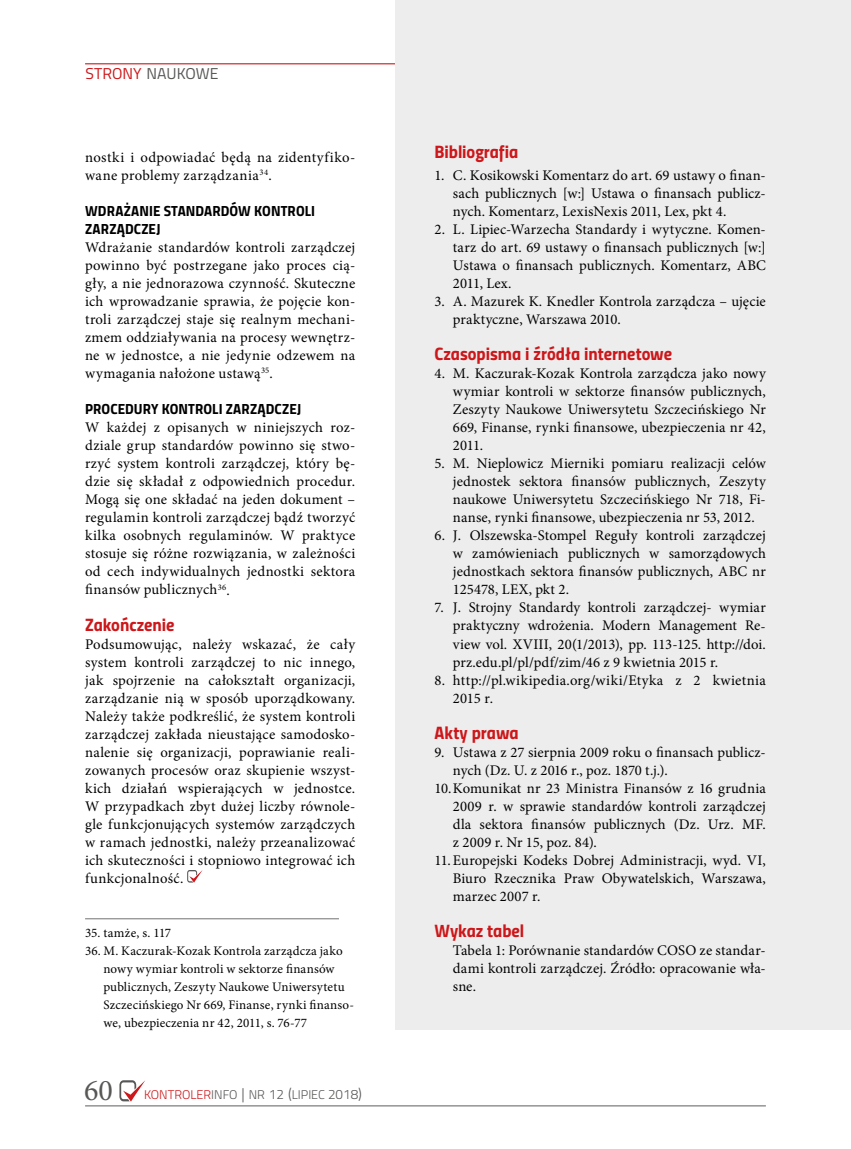
<style>
.page{position:relative;width:851px;height:1149px;background:#fff}
.page>*{position:absolute;margin:0;border:0;box-sizing:border-box;transform-origin:0 0}
.t1{font:30px "Minion Pro";color:#575756}
.t2{font:18px "Titillium Bold Upright";color:#cd171a}
.t3{font:15.75px "Titillium";color:#575756}
.t4{font:14.7px/18px "Minion Pro";letter-spacing:.01em;color:#000;text-align:justify}
.t5{font:14.7px/18px "Titillium Bold Upright";letter-spacing:.01em;color:#000}
.t6{font:14.7px/18px "Minion Pro";letter-spacing:.03em;color:#000}
.t7{font:14.7px "Minion Pro";letter-spacing:-.01em;color:#000}
.t8{font:13.05px/18px "Minion Pro";letter-spacing:.01em;color:#000}
.t9{font:300 12.6px "Titillium";color:#575756}
.s1{color:#cd171a}
.s2{font-size:15px}
.s3{font-size:13.5px}
</style>
<div class="page">
<hr style="left:85px;top:63px;width:680px;height:1px;background:#cd171a">
<svg style="left:119px;top:1080px;width:26px;height:21px"></svg>
<hr style="left:85px;top:1104px;width:680px;height:2px;background:#706f6f">
<div style="left:395px;top:0;width:455px;height:1029px;background:#ededed"></div>
<svg style="left:187px;top:870px;width:15px;height:12px"></svg>
<hr style="left:85px;top:917px;width:254px;height:2px;background:#828180">
<p class="t3" style="left:86px;top:62px;width:134px"><span class="s1">STRONY</span> NAUKOWE</p>
<p class="t6" style="left:85px;top:148px;width:272px">nostki i odpowiadać będą na zidentyfiko&shy;wane problemy zarządzania<sup>34</sup>.</p>
<p class="t5" style="left:85px;top:201px;width:231px">WDRAŻANIE STANDARDÓW KONTROLI<br>ZARZĄDCZEJ</p>
<p class="t4" style="left:85px;top:238px;width:272px">Wdrażanie standardów kontroli zarządczej powinno być postrzegane jako proces cią&shy;gły, a nie jednorazowa czynność. Skuteczne ich wprowadzanie sprawia, że pojęcie kon&shy;troli zarządczej staje się realnym mechani&shy;zmem oddziaływania na procesy wewnętrz&shy;ne w jednostce, a nie jedynie odzewem na wymagania nałożone ustawą<sup>35</sup>.</p>
<p class="t5" style="left:85px;top:399px;width:217px">PROCEDURY KONTROLI ZARZĄDCZEJ</p>
<p class="t4" style="left:85px;top:418px;width:272px">W każdej z opisanych w niniejszych roz&shy;dziale grup standardów powinno się stwo&shy;rzyć system kontroli zarządczej, który bę&shy;dzie się składał z odpowiednich procedur.<br>Mogą się one składać na jeden dokument – regulamin kontroli zarządczej bądź tworzyć kilka osobnych regulaminów. W praktyce stosuje się różne rozwiązania, w zależności od cech indywidualnych jednostki sektora finansów publicznych<sup>36</sup>.</p>
<p class="t2" style="left:85px;top:610px;width:91px">Zakończenie</p>
<p class="t4" style="left:85px;top:634px;width:272px">Podsumowując, należy wskazać, że cały system kontroli zarządczej to nic innego, jak spojrzenie na całokształt organizacji, zarządzanie nią w sposób uporządkowany.<br>Należy także podkreślić, że system kontroli zarządczej zakłada nieustające samodosko&shy;nalenie się organizacji, poprawianie reali&shy;zowanych procesów oraz skupienie wszyst&shy;kich działań wspierających w jednostce.<br>W przypadkach zbyt dużej liczby równole&shy;gle funkcjonujących systemów zarządczych w ramach jednostki, należy przeanalizować ich skuteczności i stopniowo integrować ich funkcjonalność.</p>
<p class="t8" style="left:85px;top:923px;width:88px">35. tamże, s. 117</p>
<p class="t8" style="left:103px;top:941px;width:252px;text-indent:-18px">36. M. Kaczurak-Kozak Kontrola zarządcza jako nowy wymiar kontroli w sektorze finansów publicznych, Zeszyty Naukowe Uniwersytetu Szczecińskiego Nr 669, Finanse, rynki finanso&shy;we, ubezpieczenia nr 42, 2011, s. 76-77</p>
<h1 class="t1" style="left:84px;top:1069px;width:30px">60</h1>
<p class="t9" style="left:144px;top:1084px;width:219px"><span class="s1">KONTROLER</span>INFO <span class="s2">|</span> NR <span class="s3">12</span> <span class="s2">(</span>LIPIEC <span class="s3">2018</span><span class="s2">)</span></p>
<p class="t2" style="left:434px;top:138px;width:85px">Bibliografia</p>
<p class="t4" style="left:453px;top:166px;width:314px;text-indent:-18px">1. C. Kosikowski Komentarz do art. 69 ustawy o finan&shy;sach publicznych [w:] Ustawa o finansach publicz&shy;nych. Komentarz, LexisNexis 2011, Lex, pkt 4.</p>
<p class="t4" style="left:453px;top:220px;width:314px;text-indent:-18px">2. L. Lipiec-Warzecha Standardy i wytyczne. Komen&shy;tarz do art. 69 ustawy o finansach publicznych [w:] Ustawa o finansach publicznych. Komentarz, ABC 2011, Lex.</p>
<p class="t4" style="left:453px;top:292px;width:314px;text-indent:-18px">3. A. Mazurek K. Knedler Kontrola zarządcza – ujęcie praktyczne, Warszawa 2010.</p>
<p class="t2" style="left:434px;top:340px;width:239px">Czasopisma i źródła internetowe</p>
<p class="t4" style="left:453px;top:364px;width:314px;text-indent:-18px">4. M. Kaczurak-Kozak Kontrola zarządcza jako nowy wymiar kontroli w sektorze finansów publicznych, Zeszyty Naukowe Uniwersytetu Szczecińskiego Nr 669, Finanse, rynki finansowe, ubezpieczenia nr 42, 2011.</p>
<p class="t4" style="left:453px;top:454px;width:314px;text-indent:-18px">5. M. Nieplowicz Mierniki pomiaru realizacji celów jednostek sektora finansów publicznych, Zeszyty naukowe Uniwersytetu Szczecińskiego Nr 718, Fi&shy;nanse, rynki finansowe, ubezpieczenia nr 53, 2012.</p>
<p class="t4" style="left:453px;top:526px;width:314px;text-indent:-18px">6. J. Olszewska-Stompel Reguły kontroli zarządczej w zamówieniach publicznych w samorządowych jednostkach sektora finansów publicznych, ABC nr 125478, LEX, pkt 2.</p>
<p class="t4" style="left:453px;top:598px;width:314px;text-indent:-18px">7. J. Strojny Standardy kontroli zarządczej- wymiar praktyczny wdrożenia. Modern Management Re&shy;view vol. XVIII, 20(1/2013), pp. 113-125. http://doi. prz.edu.pl/pl/pdf/zim/46 z 9 kwietnia 2015 r.</p>
<p class="t4" style="left:453px;top:670px;width:314px;text-indent:-18px">8. http://pl.wikipedia.org/wiki/Etyka z 2 kwietnia<br>2015 r.</p>
<p class="t2" style="left:434px;top:718px;width:86px">Akty prawa</p>
<p class="t4" style="left:434px;top:742px;width:333px">9. Ustawa z 27 sierpnia 2009 roku o finansach publicz-</p>
<p class="t7" style="left:453px;top:759px;width:216px">nych (Dz. U. z 2016 r., poz. 1870 t.j.).</p>
<p class="t4" style="left:434px;top:778px;width:333px">10.Komunikat nr 23 Ministra Finansów z 16 grudnia</p>
<p class="t4" style="left:453px;top:796px;width:314px">2009 r. w sprawie standardów kontroli zarządczej</p>
<p class="t4" style="left:453px;top:814px;width:314px">dla sektora finansów publicznych (Dz. Urz. MF.</p>
<p class="t4" style="left:453px;top:832px;width:145px">z 2009 r. Nr 15, poz. 84).</p>
<p class="t4" style="left:434px;top:850px;width:333px">11.Europejski Kodeks Dobrej Administracji, wyd. VI,</p>
<p class="t4" style="left:453px;top:868px;width:314px">Biuro Rzecznika Praw Obywatelskich, Warszawa,</p>
<p class="t4" style="left:453px;top:886px;width:89px">marzec 2007 r.</p>
<p class="t2" style="left:434px;top:916px;width:91px">Wykaz tabel</p>
<p class="t4" style="left:453px;top:940px;width:314px">Tabela 1: Porównanie standardów COSO ze standar&shy;dami kontroli zarządczej. Źródło: opracowanie wła&shy;sne.</p>
</div>
